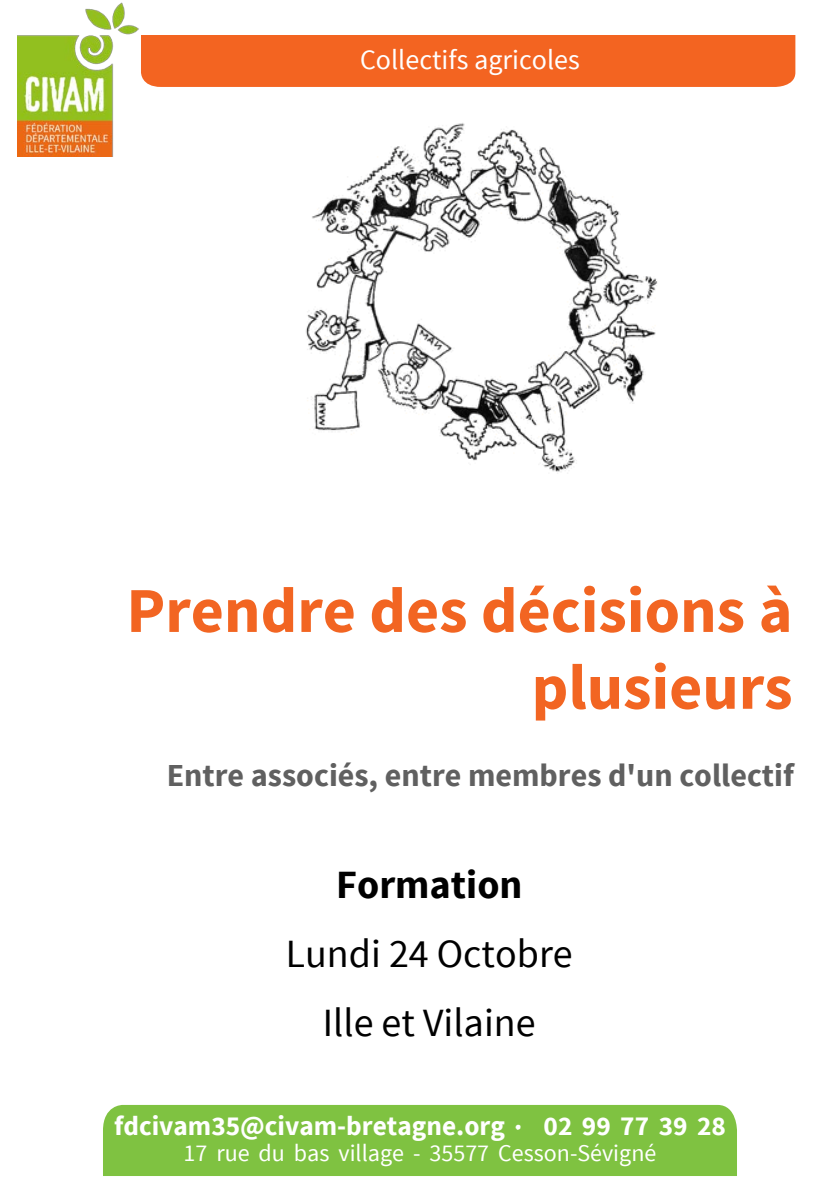
<style>
.page{position:relative;width:840px;height:1191px;background:#fff}
.page>*{position:absolute;margin:0;border:0;box-sizing:border-box;transform-origin:0 0}
.t1{font:700 64px/76.8px "Source Sans Pro";color:#f26522;text-align:right}
.t2{font:40px/69px "Source Sans Pro";color:#000;text-align:center}
.t3{font:700 40px "Source Sans Pro";color:#000}
.t4{font:700 32px "Source Sans Pro";color:#606060}
.t5{font:28px "Source Sans Pro";color:#fff}
.t6{font:700 27.2px "Source Sans Pro";color:#fff}
.t7{font:24px "Source Sans Pro";color:#fff}
.s1{font-family:"Yellabelly";font-weight:400}
</style>
<div class="page">
<div style="left:103px;top:1105px;width:633px;height:71px;background:#7fc241"></div>
<div style="left:141px;top:36px;width:654px;height:51px;background:#f36421"></div>
<img style="left:17px;top:2px;width:122px;height:154px">
<img style="left:305px;top:123px;width:353px;height:349px">
<p class="t5" style="left:360px;top:42px;width:221px">Collectifs agricoles</p>
<h1 class="t1" style="left:126px;top:574px;width:667px">Prendre des décisions à plusieurs</h1>
<p class="t4" style="left:167px;top:755px;width:628px">Entre associés, entre membres d'un collectif</p>
<h2 class="t3" style="left:336px;top:858px;width:188px">Formation</h2>
<h2 class="t2" style="left:286px;top:919px;width:288px">Lundi 24 Octobre<br>Ille et Vilaine</h2>
<p class="t6" style="left:114px;top:1107px;width:613px">fdcivam35@civam-bretagne.org <span class="s1">•</span> 02 99 77 39 28</p>
<p class="t7" style="left:183px;top:1137px;width:474px">17 rue du bas village - 35577 Cesson-Sévigné</p>
</div>
